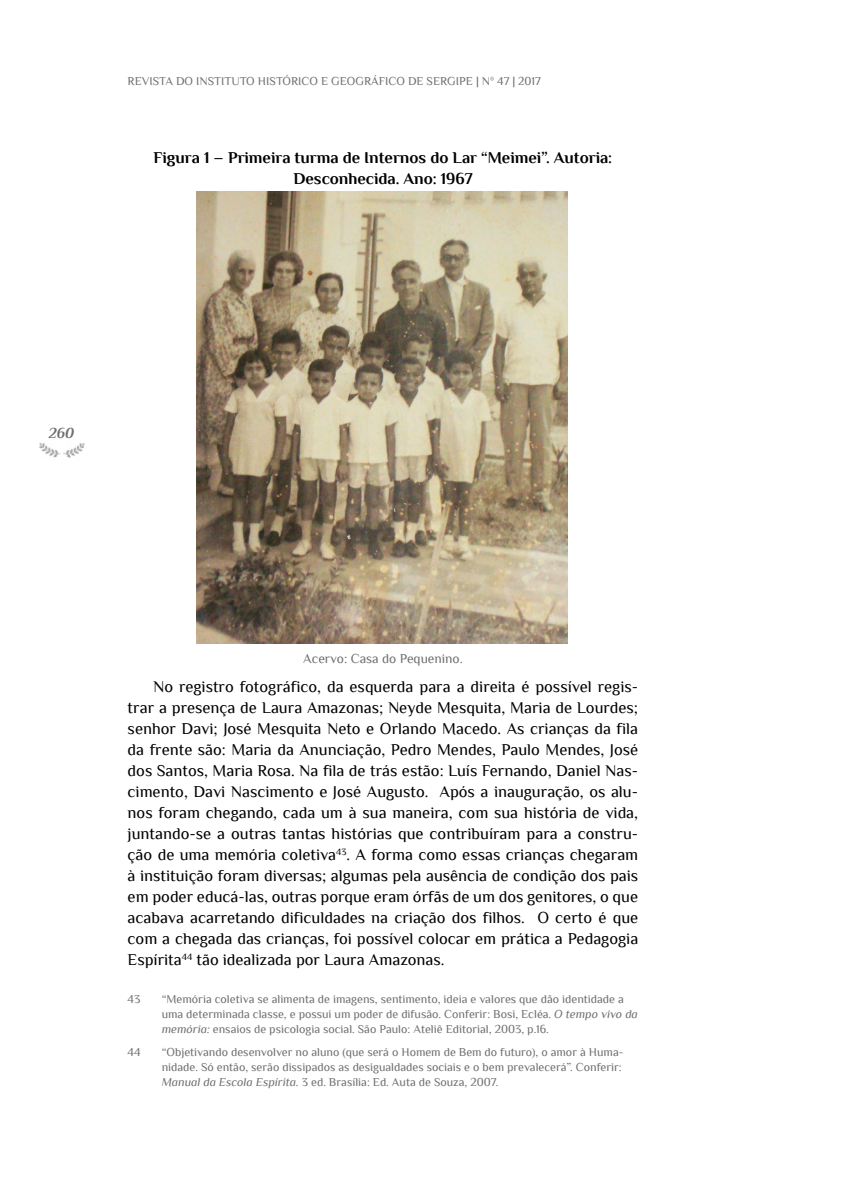
<style>
.page{position:relative;width:851px;height:1191px;background:#fff}
.page>*{position:absolute;margin:0;border:0;box-sizing:border-box;transform-origin:0 0}
.t1{font:16.5px/21px "Philosopher";color:#000;text-align:justify}
.t2{font:700 16.5px/21px "Philosopher";color:#000;text-align:center}
.t3{font:italic 700 15px "Philosopher";color:#706f6f}
.t4{font:13.5px "Philosopher";color:#706f6f}
.t5{font:12px/15px "Philosopher";color:#706f6f}
.s1{font-style:italic}
</style>
<div class="page">
<img style="left:39px;top:442px;width:46px;height:16px">
<img style="left:196px;top:192px;width:372px;height:451px">
<p class="t5" style="left:128px;top:74px;width:415px">REVISTA DO INSTITUTO HISTÓRICO E GEOGRÁFICO DE SERGIPE | Nº 47 | 2017</p>
<p class="t2" style="left:154px;top:147px;width:460px">Figura 1 – Primeira turma de Internos do Lar “Meimei”. Autoria:<br>Desconhecida. Ano: 1967</p>
<p class="t3" style="left:49px;top:425px;width:27px">260</p>
<p class="t4" style="left:303px;top:651px;width:161px">Acervo: Casa do Pequenino.</p>
<p class="t1" style="left:128px;top:676px;width:512px;text-indent:26px">No registro fotográfico, da esquerda para a direita é possível regis&shy;trar a presença de Laura Amazonas; Neyde Mesquita, Maria de Lourdes; senhor Davi; José Mesquita Neto e Orlando Macedo. As crianças da fila da frente são: Maria da Anunciação, Pedro Mendes, Paulo Mendes, José dos Santos, Maria Rosa. Na fila de trás estão: Luís Fernando, Daniel Nas&shy;cimento, Davi Nascimento e José Augusto. Após a inauguração, os alu&shy;nos foram chegando, cada um à sua maneira, com sua história de vida, juntando-se a outras tantas histórias que contribuíram para a constru&shy;ção de uma memória coletiva<sup>43</sup>. A forma como essas crianças chegaram à instituição foram diversas; algumas pela ausência de condição dos pais em poder educá-las, outras porque eram órfãs de um dos genitores, o que acabava acarretando dificuldades na criação dos filhos. O certo é que com a chegada das crianças, foi possível colocar em prática a Pedagogia Espírita<sup>44</sup> tão idealizada por Laura Amazonas.</p>
<p class="t5" style="left:128px;top:991px;width:14px">43</p>
<p class="t5" style="left:162px;top:991px;width:477px">“Memória coletiva se alimenta de imagens, sentimento, ideia e valores que dão identidade a uma determinada classe, e possui um poder de difusão. Conferir: Bosi, Ecléa. <span class="s1">O tempo vivo da memória:</span> ensaios de psicologia social. São Paulo: Ateliê Editorial, 2003, p.16.</p>
<p class="t5" style="left:128px;top:1044px;width:15px">44</p>
<p class="t5" style="left:162px;top:1044px;width:463px">“Objetivando desenvolver no aluno (que será o Homem de Bem do futuro), o amor à Huma&shy;nidade. Só então, serão dissipados as desigualdades sociais e o bem prevalecerá”. Conferir:<br><span class="s1">Manual da Escola Espírita.</span> 3 ed. Brasília: Ed. Auta de Souza, 2007.</p>
</div>
